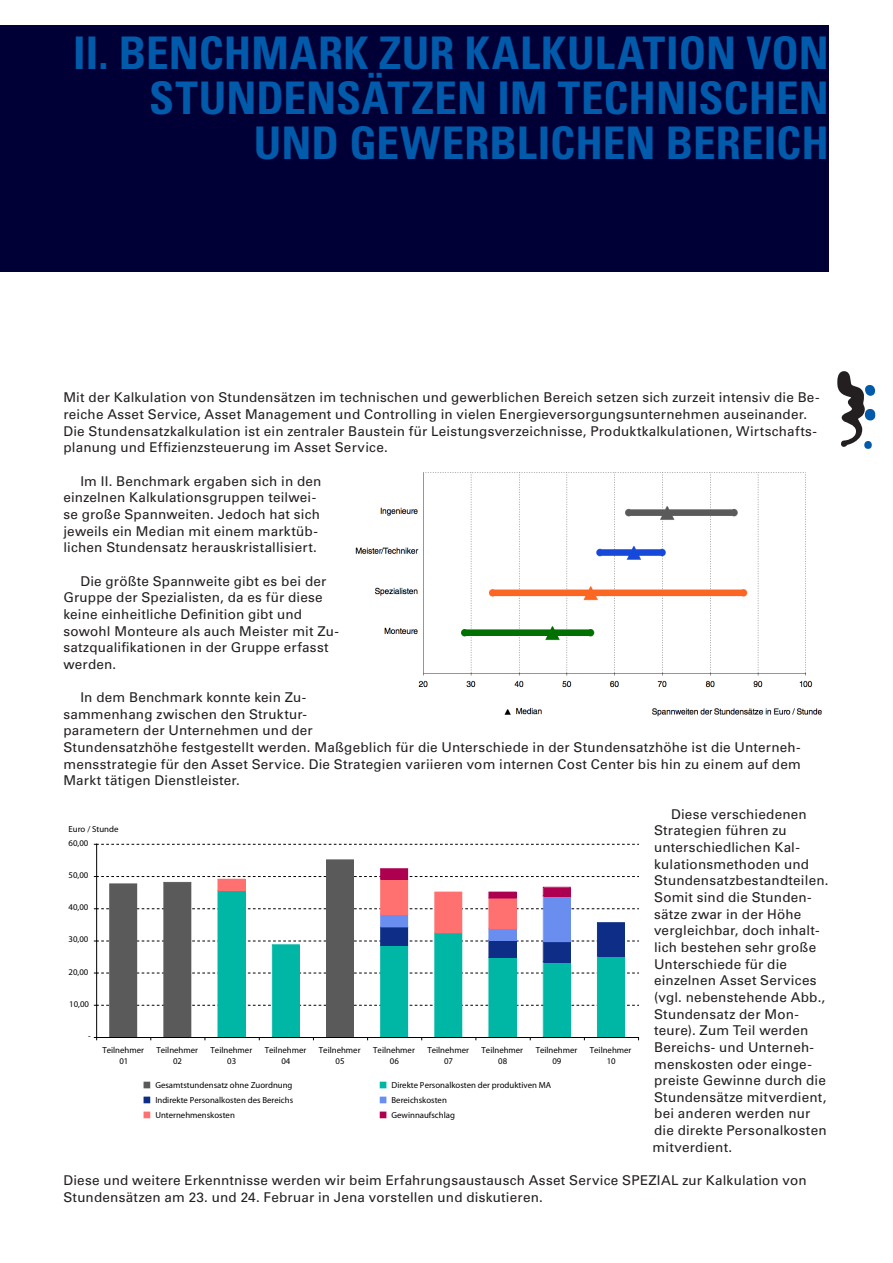
<style>
.page{position:relative;width:893px;height:1263px;background:#fff}
.page>*{position:absolute;margin:0;border:0;box-sizing:border-box;transform-origin:0 0}
.t1{font:700 condensed 45px/45px "Univers LT";letter-spacing:.005em;color:#015aaa;text-align:right}
._01_Fließtext{font:13.5px/16.6px "Univers LT";letter-spacing:.015em;color:#231f20}
._01_Fließtext_1__Abs{font:13.5px/16.6px "Univers LT";letter-spacing:.015em;color:#231f20}
.t2{font:8.85px/11.4px "Myriad Pro";color:#000;text-align:center}
</style>
<div class="page">
<div style="left:0;top:26px;width:829px;height:246px;background:#000037"></div>
<svg style="left:837px;top:371px;width:39px;height:76px"></svg>
<div style="left:865px;top:385px;width:10px;height:11px;background:#015aaa;border-radius:5px"></div>
<div style="left:110px;top:884px;width:27px;height:153px;background:#5a5a5a"></div>
<div style="left:109px;top:883px;width:28px;height:154px;border:1px solid #5a5a5a"></div>
<div style="left:164px;top:883px;width:27px;height:154px;background:#5a5a5a"></div>
<div style="left:163px;top:882px;width:28px;height:155px;border:1px solid #5a5a5a"></div>
<div style="left:327px;top:860px;width:27px;height:177px;background:#5a5a5a"></div>
<div style="left:326px;top:859px;width:28px;height:178px;border:1px solid #5a5a5a"></div>
<div style="left:218px;top:891px;width:28px;height:146px;background:#00b7a5"></div>
<div style="left:273px;top:945px;width:27px;height:92px;background:#00b7a5"></div>
<div style="left:272px;top:944px;width:28px;height:93px;border:1px solid #00b7a5"></div>
<div style="left:381px;top:946px;width:27px;height:91px;background:#00b7a5"></div>
<div style="left:380px;top:945px;width:28px;height:92px;border:1px solid #00b7a5"></div>
<div style="left:435px;top:933px;width:27px;height:104px;background:#00b7a5"></div>
<div style="left:434px;top:932px;width:28px;height:105px;border:1px solid #00b7a5"></div>
<div style="left:489px;top:958px;width:28px;height:79px;background:#00b7a5"></div>
<div style="left:488px;top:957px;width:29px;height:80px;border:1px solid #00b7a5"></div>
<div style="left:544px;top:962px;width:27px;height:75px;background:#00b7a5"></div>
<div style="left:543px;top:961px;width:28px;height:76px;border:1px solid #00b7a5"></div>
<div style="left:598px;top:956px;width:27px;height:81px;background:#00b7a5"></div>
<div style="left:597px;top:955px;width:28px;height:82px;border:1px solid #00b7a5"></div>
<div style="left:381px;top:927px;width:27px;height:19px;background:#0d2d87"></div>
<div style="left:380px;top:926px;width:28px;height:20px;border:1px solid #0d2d87"></div>
<div style="left:489px;top:940px;width:28px;height:18px;background:#0d2d87"></div>
<div style="left:488px;top:939px;width:29px;height:19px;border:1px solid #0d2d87"></div>
<div style="left:544px;top:942px;width:27px;height:20px;background:#0d2d87"></div>
<div style="left:543px;top:941px;width:28px;height:21px;border:1px solid #0d2d87"></div>
<div style="left:598px;top:923px;width:27px;height:33px;background:#0d2d87"></div>
<div style="left:597px;top:922px;width:28px;height:34px;border:1px solid #0d2d87"></div>
<div style="left:381px;top:915px;width:27px;height:12px;background:#6a8df0"></div>
<div style="left:489px;top:929px;width:28px;height:11px;background:#6a8df0"></div>
<div style="left:544px;top:896px;width:27px;height:46px;background:#6a8df0"></div>
<div style="left:543px;top:896px;width:28px;height:46px;border:1px solid #6a8df0"></div>
<div style="left:218px;top:880px;width:28px;height:11px;background:#ff7171"></div>
<div style="left:218px;top:879px;width:28px;height:12px;border:1px solid #ff7171"></div>
<div style="left:381px;top:879px;width:27px;height:36px;background:#ff7171"></div>
<div style="left:380px;top:879px;width:28px;height:36px;border:1px solid #ff7171"></div>
<div style="left:435px;top:892px;width:27px;height:41px;background:#ff7171"></div>
<div style="left:434px;top:892px;width:28px;height:41px;border:1px solid #ff7171"></div>
<div style="left:489px;top:898px;width:28px;height:31px;background:#ff7171"></div>
<div style="left:488px;top:897px;width:29px;height:32px;border:1px solid #ff7171"></div>
<svg style="left:543px;top:896px;width:28px;height:1px"></svg>
<div style="left:381px;top:869px;width:27px;height:10px;background:#ae0050"></div>
<div style="left:380px;top:868px;width:28px;height:11px;border:1px solid #ae0050"></div>
<div style="left:489px;top:892px;width:28px;height:6px;background:#ae0050"></div>
<div style="left:544px;top:888px;width:27px;height:8px;background:#ae0050"></div>
<div style="left:543px;top:887px;width:28px;height:9px;border:1px solid #ae0050"></div>
<hr style="left:96px;top:844px;width:1px;height:193px;background:#000">
<svg style="left:94px;top:1005px;width:545px;height:1px"></svg>
<svg style="left:94px;top:973px;width:545px;height:1px"></svg>
<svg style="left:94px;top:941px;width:545px;height:1px"></svg>
<svg style="left:94px;top:908px;width:545px;height:1px"></svg>
<svg style="left:94px;top:876px;width:545px;height:1px"></svg>
<svg style="left:94px;top:844px;width:545px;height:1px"></svg>
<hr style="left:97px;top:1037px;width:541px;height:1px;background:#000">
<svg style="left:144px;top:1082px;width:6px;height:6px"></svg>
<svg style="left:380px;top:1082px;width:6px;height:6px"></svg>
<svg style="left:144px;top:1097px;width:6px;height:6px"></svg>
<svg style="left:380px;top:1097px;width:6px;height:6px"></svg>
<svg style="left:144px;top:1112px;width:6px;height:6px"></svg>
<svg style="left:380px;top:1112px;width:6px;height:6px"></svg>
<img style="left:355px;top:472px;width:467px;height:245px">
<p class="t1" style="left:73px;top:30px;width:757px">II. BENCHMARK ZUR KALKULATION VON<br>STUNDENSÄTZEN IM TECHNISCHEN<br>UND GEWERBLICHEN BEREICH</p>
<p class="_01_Fließtext_1__Abs" style="left:63px;top:389px;width:758px">Mit der Kalkulation von Stundensätzen im technischen und gewerblichen Bereich setzen sich zurzeit intensiv die Be&shy;reiche Asset Service, Asset Management und Controlling in vielen Energieversorgungsunternehmen auseinander.<br>Die Stundensatzkalkulation ist ein zentraler Baustein für Leistungsverzeichnisse, Produktkalkulationen, Wirtschafts&shy;planung und Effizienzsteuerung im Asset Service.</p>
<p class="_01_Fließtext" style="left:63px;top:473px;width:260px;text-indent:17px">Im II. Benchmark ergaben sich in den einzelnen Kalkulationsgruppen teilwei&shy;se große Spannweiten. Jedoch hat sich jeweils ein Median mit einem marktüb&shy;lichen Stundensatz herauskristallisiert.</p>
<p class="_01_Fließtext" style="left:63px;top:572px;width:277px;text-indent:17px">Die größte Spannweite gibt es bei der Gruppe der Spezialisten, da es für diese keine einheitliche Definition gibt und sowohl Monteure als auch Meister mit Zu&shy;satzqualifikationen in der Gruppe erfasst werden.</p>
<p class="_01_Fließtext" style="left:63px;top:689px;width:739px;text-indent:17px">In dem Benchmark konnte kein Zu-<br>sammenhang zwischen den Struktur-<br>parametern der Unternehmen und der<br>Stundensatzhöhe festgestellt werden. Maßgeblich für die Unterschiede in der Stundensatzhöhe ist die Unterneh&shy;mensstrategie für den Asset Service. Die Strategien variieren vom internen Cost Center bis hin zu einem auf dem Markt tätigen Dienstleister.</p>
<p class="_01_Fließtext" style="left:653px;top:806px;width:177px;text-indent:19px">Diese verschiedenen<br>Strategien führen zu unterschiedlichen Kal&shy;kulationsmethoden und<br>Stundensatzbestandteilen.<br>Somit sind die Stunden&shy;sätze zwar in der Höhe vergleichbar, doch inhalt&shy;lich bestehen sehr große<br>Unterschiede für die einzelnen Asset Services (vgl. nebenstehende Abb.,<br>Stundensatz der Mon&shy;teure). Zum Teil werden<br>Bereichs- und Unterneh&shy;menskosten oder einge&shy;preiste Gewinne durch die<br>Stundensätze mitverdient, bei anderen werden nur die direkte Personalkosten mitverdient.</p>
<p class="_01_Fließtext" style="left:63px;top:1172px;width:745px">Diese und weitere Erkenntnisse werden wir beim Erfahrungsaustausch Asset Service SPEZIAL zur Kalkulation von<br>Stundensätzen am 23. und 24. Februar in Jena vorstellen und diskutieren.</p>
<p class="t2" style="left:69px;top:824px;width:51px">Euro / Stunde</p>
<p class="t2" style="left:69px;top:837px;width:21px">60,00</p>
<p class="t2" style="left:69px;top:869px;width:21px">50,00</p>
<p class="t2" style="left:69px;top:901px;width:21px">40,00</p>
<p class="t2" style="left:69px;top:934px;width:21px">30,00</p>
<p class="t2" style="left:69px;top:966px;width:21px">20,00</p>
<p class="t2" style="left:69px;top:998px;width:21px">10,00</p>
<p class="t2" style="left:88px;top:1030px;width:4px">-</p>
<p class="t2" style="left:102px;top:1044px;width:43px">Teilnehmer<br>01</p>
<p class="t2" style="left:156px;top:1044px;width:43px">Teilnehmer<br>02</p>
<p class="t2" style="left:211px;top:1044px;width:43px">Teilnehmer<br>03</p>
<p class="t2" style="left:265px;top:1044px;width:43px">Teilnehmer<br>04</p>
<p class="t2" style="left:319px;top:1044px;width:43px">Teilnehmer<br>05</p>
<p class="t2" style="left:373px;top:1044px;width:43px">Teilnehmer<br>06</p>
<p class="t2" style="left:427px;top:1044px;width:43px">Teilnehmer<br>07</p>
<p class="t2" style="left:482px;top:1044px;width:43px">Teilnehmer<br>08</p>
<p class="t2" style="left:536px;top:1044px;width:43px">Teilnehmer<br>09</p>
<p class="t2" style="left:590px;top:1044px;width:43px">Teilnehmer<br>10</p>
<p class="t2" style="left:155px;top:1079px;width:139px">Gesamtstundensatz ohne Zuordnung</p>
<p class="t2" style="left:392px;top:1079px;width:161px">Direkte Personalkosten der produktiven MA</p>
<p class="t2" style="left:155px;top:1094px;width:139px">Indirekte Personalkosten des Bereichs</p>
<p class="t2" style="left:392px;top:1094px;width:57px">Bereichskosten</p>
<p class="t2" style="left:155px;top:1109px;width:81px">Unternehmenskosten</p>
<p class="t2" style="left:392px;top:1109px;width:65px">Gewinnaufschlag</p>
</div>
